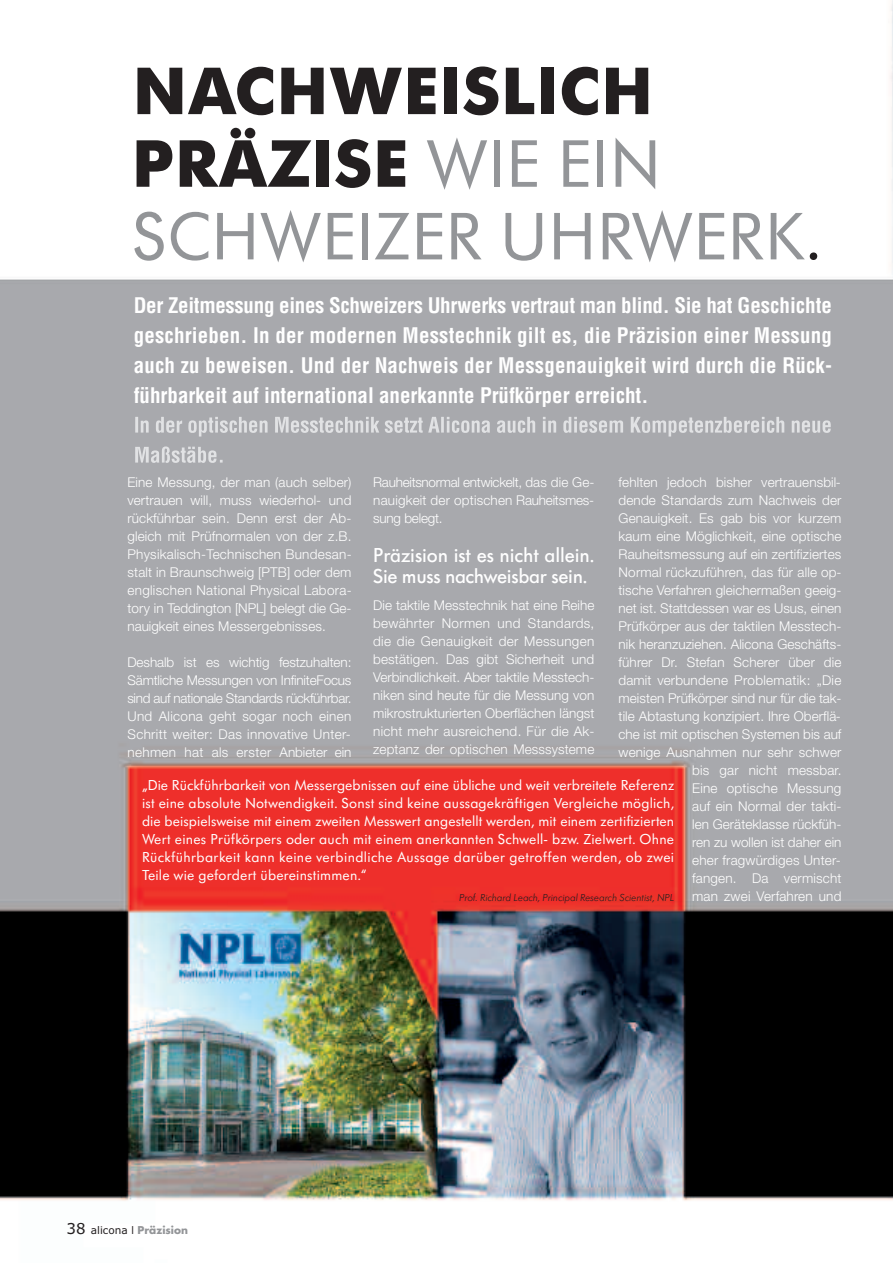
<style>
.page{position:relative;width:893px;height:1263px;background:#fff}
.page>*{position:absolute;margin:0;border:0;box-sizing:border-box;transform-origin:0 0}
.t1{font:69.75px/72.6px "Futura SB";letter-spacing:.015em;color:#939598}
.t2{font:700 condensed 21px/30px "Helvetica";color:#fff;text-align:justify}
.t3{font:500 21px/21px "Futura SB";letter-spacing:-.01em;color:#fff}
.t4{font:15px/18px "Futura SB";letter-spacing:.015em;color:#fff;text-align:justify}
.t5{font:300 13.5px/18px "Helvetica Neue";letter-spacing:.01em;color:#fff;text-align:justify}
.t6{font:italic 300 10.5px "Futura SB";color:#231f20}
.t7{font:700 10.5px "Futura";color:#939598}
.s1{font-weight:700;color:#231f20}
.s2{color:#231f20}
.s3{font-family:"Verdana";font-weight:400;font-size:15px;color:#231f20}
.s4{font-family:"Verdana";font-weight:400;color:#231f20}
.s5{font-weight:400;color:#231f20}
</style>
<div class="page">
<img style="left:0;top:0;width:893px;height:1201px">
<img style="left:135px;top:417px;width:164px;height:20px">
<img style="left:135px;top:446px;width:88px;height:17px">
<h1 class="t1" style="left:132px;top:54px;width:690px"><span class="s1">NACHWEISLICH<br>PRÄZISE</span> WIE EIN<br>SCHWEIZER UHRWERK<span class="s2">.</span></h1>
<p class="t2" style="left:134px;top:290px;width:700px">Der Zeitmessung eines Schweizers Uhrwerks vertraut man blind. Sie hat Geschichte geschrieben. In der modernen Messtechnik gilt es, die Präzision einer Messung auch zu beweisen. Und der Nachweis der Messgenauigkeit wird durch die Rück&shy;führbarkeit auf international anerkannte Prüfkörper erreicht.</p>
<p class="t5" style="left:127px;top:474px;width:226px">Eine Messung, der man (auch selber) vertrauen will, muss wiederhol- und rückführbar sein. Denn erst der Ab&shy;gleich mit Prüfnormalen von der z.B.<br>Physikalisch-Technischen Bundesan&shy;stalt in Braunschweig [PTB] oder dem englischen National Physical Labora&shy;tory in Teddington [NPL] belegt die Ge&shy;nauigkeit eines Messergebnisses.</p>
<p class="t5" style="left:127px;top:654px;width:226px">Deshalb ist es wichtig festzuhalten:<br>Sämtliche Messungen von InfiniteFocus sind auf nationale Standards rückführbar.<br>Und Alicona geht sogar noch einen Schritt weiter: Das innovative Unter&shy;nehmen hat als erster Anbieter ein</p>
<p class="t4" style="left:142px;top:776px;width:534px">„Die Rückführbarkeit von Messergebnissen auf eine übliche und weit verbreitete Referenz ist eine absolute Notwendigkeit. Sonst sind keine aussagekräftigen Vergleiche möglich, die beispielsweise mit einem zweiten Messwert angestellt werden, mit einem zertifizierten Wert eines Prüfkörpers oder auch mit einem anerkannten Schwell- bzw. Zielwert. Ohne Rückführbarkeit kann keine verbindliche Aussage darüber getroffen werden, ob zwei Teile wie gefordert übereinstimmen.“</p>
<p class="t6" style="left:459px;top:891px;width:216px">Prof. Richard Leach, Principal Research Scientist, NPL</p>
<p class="t5" style="left:373px;top:475px;width:223px">Rauheitsnormal entwickelt, das die Ge&shy;nauigkeit der optischen Rauheitsmes&shy;sung belegt.</p>
<h2 class="t3" style="left:373px;top:544px;width:223px">Präzision ist es nicht allein.<br>Sie muss nachweisbar sein.</h2>
<p class="t5" style="left:373px;top:598px;width:223px">Die taktile Messtechnik hat eine Reihe bewährter Normen und Standards, die die Genauigkeit der Messungen bestätigen. Das gibt Sicherheit und Verbindlichkeit. Aber taktile Messtech&shy;niken sind heute für die Messung von mikrostrukturierten Oberflächen längst nicht mehr ausreichend. Für die Ak&shy;zeptanz der optischen Messsysteme</p>
<p class="t5" style="left:619px;top:475px;width:224px;text-align:right">fehlten jedoch bisher vertrauensbil&shy;dende Standards zum Nachweis der Genauigkeit. Es gab bis vor kurzem kaum eine Möglichkeit, eine optische Rauheitsmessung auf ein zertifiziertes Normal rückzuführen, das für alle op&shy;tische Verfahren gleichermaßen geeig&shy;net ist. Stattdessen war es Usus, einen Prüfkörper aus der taktilen Messtech&shy;nik heranzuziehen. Alicona Geschäfts&shy;führer Dr. Stefan Scherer über die damit verbundene Problematik: „Die meisten Prüfkörper sind nur für die tak&shy;tile Abtastung konzipiert. Ihre Oberflä&shy;che ist mit optischen Systemen bis auf wenige Ausnahmen nur sehr schwer bis gar nicht messbar.<br>Eine optische Messung<br>auf ein Normal der takti-<br>len Geräteklasse rückfüh-<br>ren zu wollen ist daher ein<br>eher fragwürdiges Unter-<br>fangen. Da vermischt<br>man zwei Verfahren und</p>
<p class="t7" style="left:67px;top:1225px;width:123px"><span class="s3">38</span> <span class="s4">alicona</span> <span class="s5">I</span> Präzision</p>
</div>
